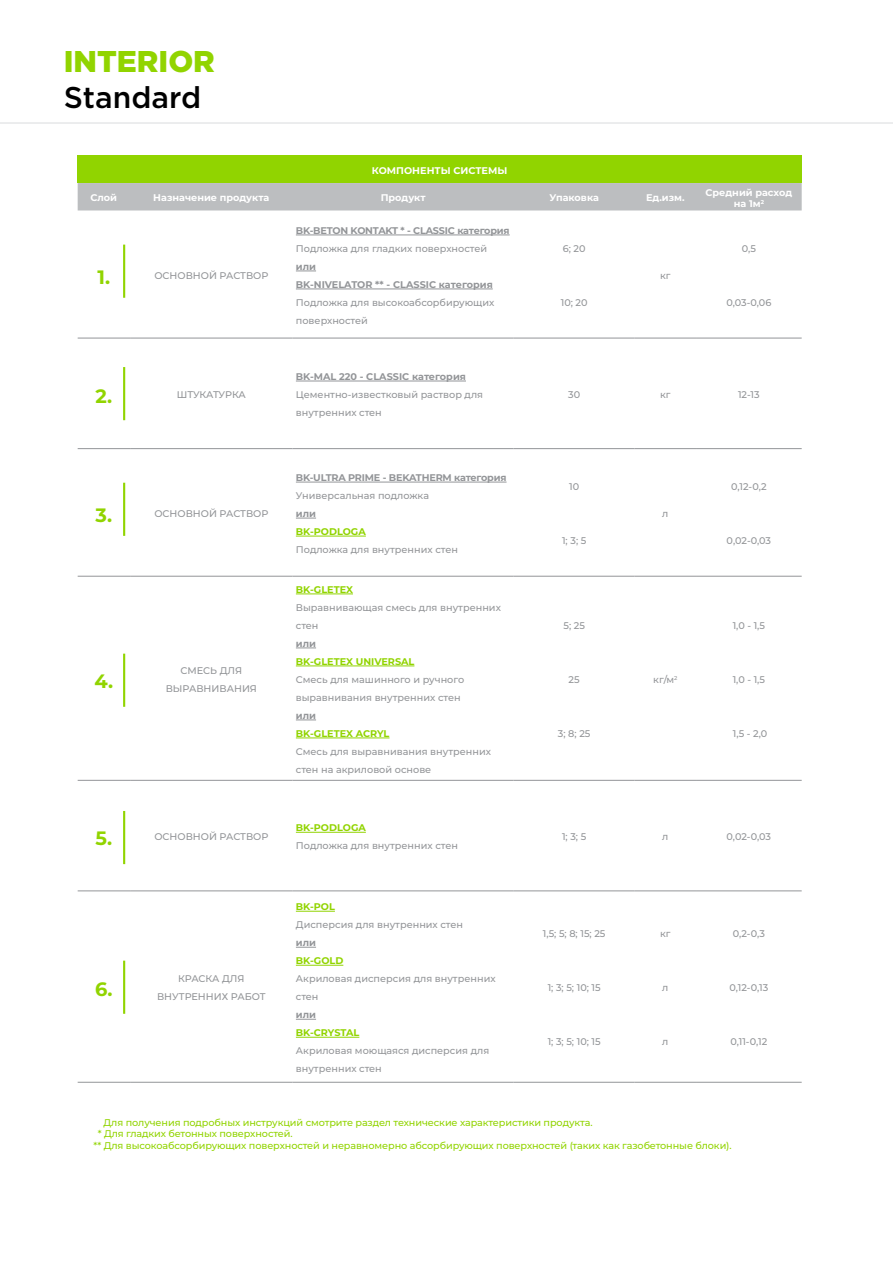
<style>
.page{position:relative;width:893px;height:1263px;background:#fff}
.page>*{position:absolute;margin:0;border:0;box-sizing:border-box;transform-origin:0 0}
.t1{font:900 30px "Gotham";color:#91d400}
.t2{font:500 30px "Gotham";color:#000}
.t3{font:700 19.35px "Montserrat";color:#91d400}
.t4{font:500 9.75px/18px "Montserrat";color:#939598}
.t5{font:500 9.75px "Montserrat";letter-spacing:-.01em;color:#91d400}
.t6{font:700 9.75px "Montserrat";color:#91d400}
.t7{font:700 9.75px "Montserrat";letter-spacing:-.02em;color:#939598}
.t8{font:700 9.75px/11.6px "Montserrat";color:#fff;text-align:center}
.t9{font:700 9.75px/18px "Montserrat";color:#939598}
.t10{font:500 9.75px "Montserrat";letter-spacing:-.03em;color:#939598}
.s1{font-weight:700;font-size:19.35px;color:#91d400}
</style>
<div class="page">
<div style="left:78px;top:155px;width:724px;height:28px;background:#91d400"></div>
<div style="left:78px;top:183px;width:724px;height:27px;background:#bcbec0"></div>
<hr style="left:78px;top:338px;width:52px;height:1px;background:#939598">
<hr style="left:130px;top:338px;width:163px;height:1px;background:#939598">
<hr style="left:293px;top:338px;width:221px;height:1px;background:#939598">
<hr style="left:514px;top:338px;width:121px;height:1px;background:#939598">
<hr style="left:635px;top:338px;width:61px;height:1px;background:#939598">
<hr style="left:696px;top:338px;width:106px;height:1px;background:#939598">
<hr style="left:78px;top:448px;width:52px;height:1px;background:#939598">
<hr style="left:130px;top:448px;width:163px;height:1px;background:#939598">
<hr style="left:293px;top:448px;width:221px;height:1px;background:#939598">
<hr style="left:514px;top:448px;width:121px;height:1px;background:#939598">
<hr style="left:635px;top:448px;width:61px;height:1px;background:#939598">
<hr style="left:696px;top:448px;width:106px;height:1px;background:#939598">
<hr style="left:78px;top:576px;width:52px;height:1px;background:#939598">
<hr style="left:130px;top:576px;width:163px;height:1px;background:#939598">
<hr style="left:293px;top:576px;width:221px;height:1px;background:#939598">
<hr style="left:514px;top:576px;width:121px;height:1px;background:#939598">
<hr style="left:635px;top:576px;width:61px;height:1px;background:#939598">
<hr style="left:696px;top:576px;width:106px;height:1px;background:#939598">
<hr style="left:78px;top:780px;width:52px;height:1px;background:#939598">
<hr style="left:130px;top:780px;width:163px;height:1px;background:#939598">
<hr style="left:293px;top:780px;width:221px;height:1px;background:#939598">
<hr style="left:514px;top:780px;width:121px;height:1px;background:#939598">
<hr style="left:635px;top:780px;width:61px;height:1px;background:#939598">
<hr style="left:696px;top:780px;width:106px;height:1px;background:#939598">
<hr style="left:78px;top:890px;width:52px;height:1px;background:#939598">
<hr style="left:130px;top:890px;width:163px;height:1px;background:#939598">
<hr style="left:293px;top:890px;width:221px;height:1px;background:#939598">
<hr style="left:514px;top:890px;width:121px;height:1px;background:#939598">
<hr style="left:635px;top:890px;width:61px;height:1px;background:#939598">
<hr style="left:696px;top:890px;width:106px;height:1px;background:#939598">
<hr style="left:78px;top:1082px;width:52px;height:1px;background:#939598">
<hr style="left:130px;top:1082px;width:163px;height:1px;background:#939598">
<hr style="left:293px;top:1082px;width:221px;height:1px;background:#939598">
<hr style="left:514px;top:1082px;width:121px;height:1px;background:#939598">
<hr style="left:635px;top:1082px;width:61px;height:1px;background:#939598">
<hr style="left:696px;top:1082px;width:106px;height:1px;background:#939598">
<hr style="left:296px;top:235px;width:214px;height:1px;background:#939598">
<svg style="left:296px;top:271px;width:20px;height:1px"></svg>
<hr style="left:296px;top:289px;width:197px;height:1px;background:#939598">
<hr style="left:296px;top:381px;width:170px;height:1px;background:#939598">
<hr style="left:296px;top:482px;width:211px;height:1px;background:#939598">
<svg style="left:296px;top:518px;width:20px;height:1px"></svg>
<hr style="left:296px;top:536px;width:70px;height:1px;background:#91d400">
<hr style="left:296px;top:594px;width:57px;height:1px;background:#91d400">
<svg style="left:296px;top:648px;width:20px;height:1px"></svg>
<hr style="left:296px;top:666px;width:118px;height:1px;background:#91d400">
<svg style="left:296px;top:720px;width:20px;height:1px"></svg>
<hr style="left:296px;top:738px;width:93px;height:1px;background:#91d400">
<hr style="left:296px;top:832px;width:70px;height:1px;background:#91d400">
<hr style="left:296px;top:911px;width:39px;height:1px;background:#91d400">
<svg style="left:296px;top:947px;width:20px;height:1px"></svg>
<hr style="left:296px;top:965px;width:47px;height:1px;background:#91d400">
<svg style="left:296px;top:1019px;width:20px;height:1px"></svg>
<hr style="left:296px;top:1037px;width:63px;height:1px;background:#91d400">
<hr style="left:0;top:122px;width:893px;height:2px;background:#e6e7e8">
<hr style="left:123px;top:961px;width:2px;height:53px;background:#91d400">
<hr style="left:123px;top:811px;width:2px;height:53px;background:#91d400">
<hr style="left:123px;top:654px;width:2px;height:53px;background:#91d400">
<hr style="left:123px;top:483px;width:2px;height:53px;background:#91d400">
<hr style="left:123px;top:367px;width:2px;height:53px;background:#91d400">
<hr style="left:123px;top:245px;width:2px;height:53px;background:#91d400">
<h1 class="t1" style="left:64px;top:41px;width:153px">INTERIOR</h1>
<h1 class="t2" style="left:64px;top:78px;width:139px">Standard</h1>
<p class="t8" style="left:372px;top:164px;width:137px">КОМПОНЕНТЫ СИСТЕМЫ</p>
<p class="t8" style="left:91px;top:192px;width:28px">Слой</p>
<p class="t8" style="left:153px;top:192px;width:118px">Назначение продукта</p>
<p class="t8" style="left:381px;top:192px;width:46px">Продукт</p>
<p class="t8" style="left:549px;top:192px;width:51px">Упаковка</p>
<p class="t8" style="left:646px;top:192px;width:40px">Ед.изм.</p>
<p class="t8" style="left:706px;top:186px;width:88px">Средний расход на 1м<sup>2</sup></p>
<p class="t4" style="left:98px;top:266px;width:172px"><span class="s1">1.</span> ОСНОВНОЙ РАСТВОР</p>
<h2 class="t3" style="left:96px;top:382px;width:18px">2.</h2>
<p class="t10" style="left:177px;top:388px;width:71px">ШТУКАТУРКА</p>
<p class="t4" style="left:96px;top:504px;width:174px"><span class="s1">3.</span> ОСНОВНОЙ РАСТВОР</p>
<h2 class="t3" style="left:94px;top:667px;width:20px">4.</h2>
<p class="t4" style="left:166px;top:661px;width:93px;text-align:center">СМЕСЬ ДЛЯ<br>ВЫРАВНИВАНИЯ</p>
<p class="t4" style="left:96px;top:827px;width:174px"><span class="s1">5.</span> ОСНОВНОЙ РАСТВОР</p>
<h2 class="t3" style="left:95px;top:975px;width:19px">6.</h2>
<p class="t4" style="left:157px;top:969px;width:110px;text-align:center">КРАСКА ДЛЯ<br>ВНУТРЕННИХ РАБОТ</p>
<p class="t7" style="left:296px;top:223px;width:215px">BK-BETON KONTAKT * - CLASSIC категория</p>
<p class="t4" style="left:296px;top:239px;width:193px">Подложка для гладких поверхностей</p>
<p class="t9" style="left:296px;top:257px;width:198px">или<br>BK-NIVELATOR ** - CLASSIC категория</p>
<p class="t4" style="left:296px;top:293px;width:200px">Подложка для высокоабсорбирующих поверхностей</p>
<p class="t4" style="left:563px;top:239px;width:24px">6; 20</p>
<p class="t4" style="left:561px;top:293px;width:28px">10; 20</p>
<p class="t4" style="left:660px;top:266px;width:12px">кг</p>
<p class="t4" style="left:742px;top:239px;width:16px">0,5</p>
<p class="t4" style="left:726px;top:293px;width:46px">0,03-0,06</p>
<p class="t9" style="left:296px;top:367px;width:172px">BK-MAL 220 - CLASSIC категория</p>
<p class="t4" style="left:296px;top:385px;width:189px">Цементно-известковый раствор для внутренних стен</p>
<p class="t4" style="left:568px;top:385px;width:13px">30</p>
<p class="t4" style="left:660px;top:385px;width:12px">кг</p>
<p class="t4" style="left:738px;top:385px;width:23px">12-13</p>
<p class="t7" style="left:296px;top:471px;width:212px">BK-ULTRA PRIME - BEKATHERM категория</p>
<p class="t4" style="left:296px;top:486px;width:135px">Универсальная подложка</p>
<p class="t7" style="left:296px;top:507px;width:22px">или</p>
<p class="t6" style="left:296px;top:525px;width:71px">BK-PODLOGA</p>
<p class="t4" style="left:296px;top:540px;width:164px">Подложка для внутренних стен</p>
<p class="t6" style="left:296px;top:582px;width:59px">BK-GLETEX</p>
<p class="t4" style="left:296px;top:598px;width:206px">Выравнивающая смесь для внутренних стен</p>
<p class="t7" style="left:296px;top:636px;width:22px">или</p>
<p class="t6" style="left:296px;top:654px;width:120px">BK-GLETEX UNIVERSAL</p>
<p class="t4" style="left:296px;top:670px;width:170px">Смесь для машинного и ручного выравнивания внутренних стен</p>
<p class="t7" style="left:296px;top:708px;width:22px">или</p>
<p class="t6" style="left:296px;top:726px;width:95px">BK-GLETEX ACRYL</p>
<p class="t4" style="left:296px;top:742px;width:197px">Смесь для выравнивания внутренних стен на акриловой основе</p>
<p class="t6" style="left:296px;top:821px;width:71px">BK-PODLOGA</p>
<p class="t4" style="left:296px;top:836px;width:164px">Подложка для внутренних стен</p>
<p class="t6" style="left:296px;top:900px;width:41px">BK-POL</p>
<p class="t4" style="left:296px;top:915px;width:169px">Дисперсия для внутренних стен</p>
<p class="t7" style="left:296px;top:936px;width:22px">или</p>
<p class="t6" style="left:296px;top:954px;width:49px">BK-GOLD</p>
<p class="t4" style="left:296px;top:969px;width:201px">Акриловая дисперсия для внутренних стен</p>
<p class="t7" style="left:296px;top:1008px;width:22px">или</p>
<p class="t6" style="left:296px;top:1026px;width:65px">BK-CRYSTAL</p>
<p class="t4" style="left:296px;top:1041px;width:195px">Акриловая моющаяся дисперсия для внутренних стен</p>
<p class="t4" style="left:569px;top:477px;width:12px">10</p>
<p class="t4" style="left:731px;top:477px;width:37px">0,12-0,2</p>
<p class="t4" style="left:662px;top:504px;width:8px">л</p>
<p class="t4" style="left:562px;top:531px;width:26px">1; 3; 5</p>
<p class="t4" style="left:727px;top:531px;width:46px">0,02-0,03</p>
<p class="t4" style="left:563px;top:616px;width:23px">5; 25</p>
<p class="t4" style="left:733px;top:616px;width:34px">1,0 - 1,5</p>
<p class="t4" style="left:569px;top:670px;width:13px">25</p>
<p class="t4" style="left:653px;top:670px;width:26px">кг/м<sup>2</sup></p>
<p class="t4" style="left:733px;top:670px;width:34px">1,0 - 1,5</p>
<p class="t4" style="left:558px;top:724px;width:34px">3; 8; 25</p>
<p class="t4" style="left:733px;top:724px;width:36px">1,5 - 2,0</p>
<p class="t4" style="left:562px;top:827px;width:26px">1; 3; 5</p>
<p class="t4" style="left:662px;top:827px;width:8px">л</p>
<p class="t4" style="left:727px;top:827px;width:46px">0,02-0,03</p>
<p class="t4" style="left:543px;top:924px;width:64px">1,5; 5; 8; 15; 25</p>
<p class="t4" style="left:660px;top:924px;width:12px">кг</p>
<p class="t4" style="left:733px;top:924px;width:34px">0,2-0,3</p>
<p class="t4" style="left:548px;top:978px;width:55px">1; 3; 5; 10; 15</p>
<p class="t4" style="left:662px;top:978px;width:8px">л</p>
<p class="t4" style="left:729px;top:978px;width:40px">0,12-0,13</p>
<p class="t4" style="left:548px;top:1032px;width:55px">1; 3; 5; 10; 15</p>
<p class="t4" style="left:662px;top:1032px;width:8px">л</p>
<p class="t4" style="left:730px;top:1032px;width:38px">0,11-0,12</p>
<p class="t5" style="left:104px;top:1115px;width:490px">Для получения подробных инструкций смотрите раздел технические характеристики продукта.</p>
<p class="t5" style="left:98px;top:1127px;width:196px">* Для гладких бетонных поверхностей.</p>
<p class="t5" style="left:94px;top:1138px;width:640px">** Для высокоабсорбирующих поверхностей и неравномерно абсорбирующих поверхностей (таких как газобетонные блоки).</p>
</div>
